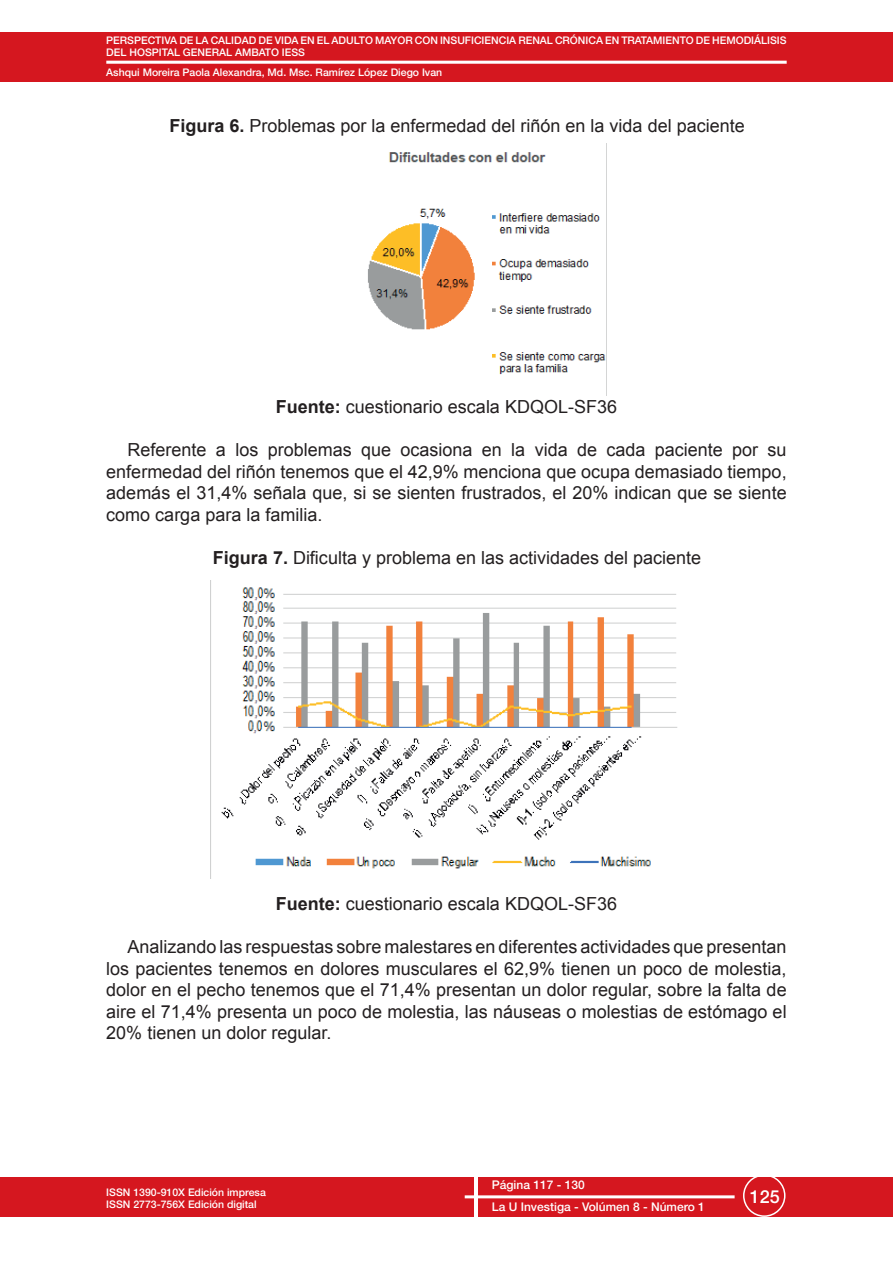
<style>
.page{position:relative;width:893px;height:1263px;background:#fff}
.page>*{position:absolute;margin:0;border:0;box-sizing:border-box;transform-origin:0 0}
.t1{font:18px/21.6px "Arial";color:#231f20;text-align:justify}
.t2{font:500 18px "Helvetica Neue LT Std";color:#fff}
.t3{font:13.5px "Minion Pro";letter-spacing:-.005em;color:#fff}
.t4{font:500 12px "Helvetica Neue LT Std";color:#fff}
.t5{font:500 10.5px/12.6px "Helvetica Neue LT Std";color:#fff}
.s1{font-weight:700}
</style>
<div class="page">
<div style="left:0;top:32px;width:893px;height:50px;background:#d5171f"></div>
<div style="left:0;top:1177px;width:893px;height:40px;background:#d5171f"></div>
<hr style="left:474px;top:1165px;width:4px;height:58px;background:#fff">
<svg style="left:465px;top:1195px;width:270px;height:3px"></svg>
<svg style="left:106px;top:61px;width:681px;height:3px;background:#fae9ea"></svg>
<div style="left:743px;top:1174px;width:42px;height:43px;border:2px solid #fff;border-radius:50%"></div>
<img style="left:368px;top:152px;width:238px;height:223px">
<img style="left:221px;top:587px;width:457px;height:282px">
<p class="t5" style="left:106px;top:34px;width:682px">PERSPECTIVA DE LA CALIDAD DE VIDA EN EL ADULTO MAYOR CON INSUFICIENCIA RENAL CRÓNICA EN TRATAMIENTO DE HEMODIÁLISIS<br>DEL HOSPITAL GENERAL AMBATO IESS</p>
<p class="t5" style="left:106px;top:65px;width:337px">Ashqui Moreira Paola Alexandra, Md. Msc. Ramírez López Diego Ivan</p>
<p class="t1" style="left:169px;top:115px;width:577px"><span class="s1">Figura 6.</span> Problemas por la enfermedad del riñón en la vida del paciente</p>
<p class="t1" style="left:276px;top:396px;width:343px"><span class="s1">Fuente:</span> cuestionario escala KDQOL-SF36</p>
<p class="t1" style="left:106px;top:439px;width:682px;text-indent:21px">Referente a los problemas que ocasiona en la vida de cada paciente por su enfermedad del riñón tenemos que el 42,9% menciona que ocupa demasiado tiempo, además el 31,4% señala que, si se sienten frustrados, el 20% indican que se siente como carga para la familia.</p>
<p class="t1" style="left:213px;top:547px;width:490px"><span class="s1">Figura 7.</span> Dificulta y problema en las actividades del paciente</p>
<p class="t1" style="left:276px;top:893px;width:343px"><span class="s1">Fuente:</span> cuestionario escala KDQOL-SF36</p>
<p class="t1" style="left:106px;top:936px;width:682px;text-indent:21px">Analizando las respuestas sobre malestares en diferentes actividades que presentan los pacientes tenemos en dolores musculares el 62,9% tienen un poco de molestia, dolor en el pecho tenemos que el 71,4% presentan un dolor regular, sobre la falta de aire el 71,4% presenta un poco de molestia, las náuseas o molestias de estómago el 20% tienen un dolor regular.</p>
<p class="t5" style="left:106px;top:1185px;width:161px">ISSN 1390-910X Edición impresa<br>ISSN 2773-756X Edición digital</p>
<p class="t4" style="left:492px;top:1178px;width:94px">Página 117 - 130</p>
<p class="t4" style="left:492px;top:1199px;width:214px">La U Investiga - Volúmen 8 - Número 1</p>
<p class="t3" style="left:492px;top:1199px;width:215px">La U Investiga - Volúmen 6 - Número 2</p>
<p class="t2" style="left:750px;top:1186px;width:32px">125</p>
</div>
